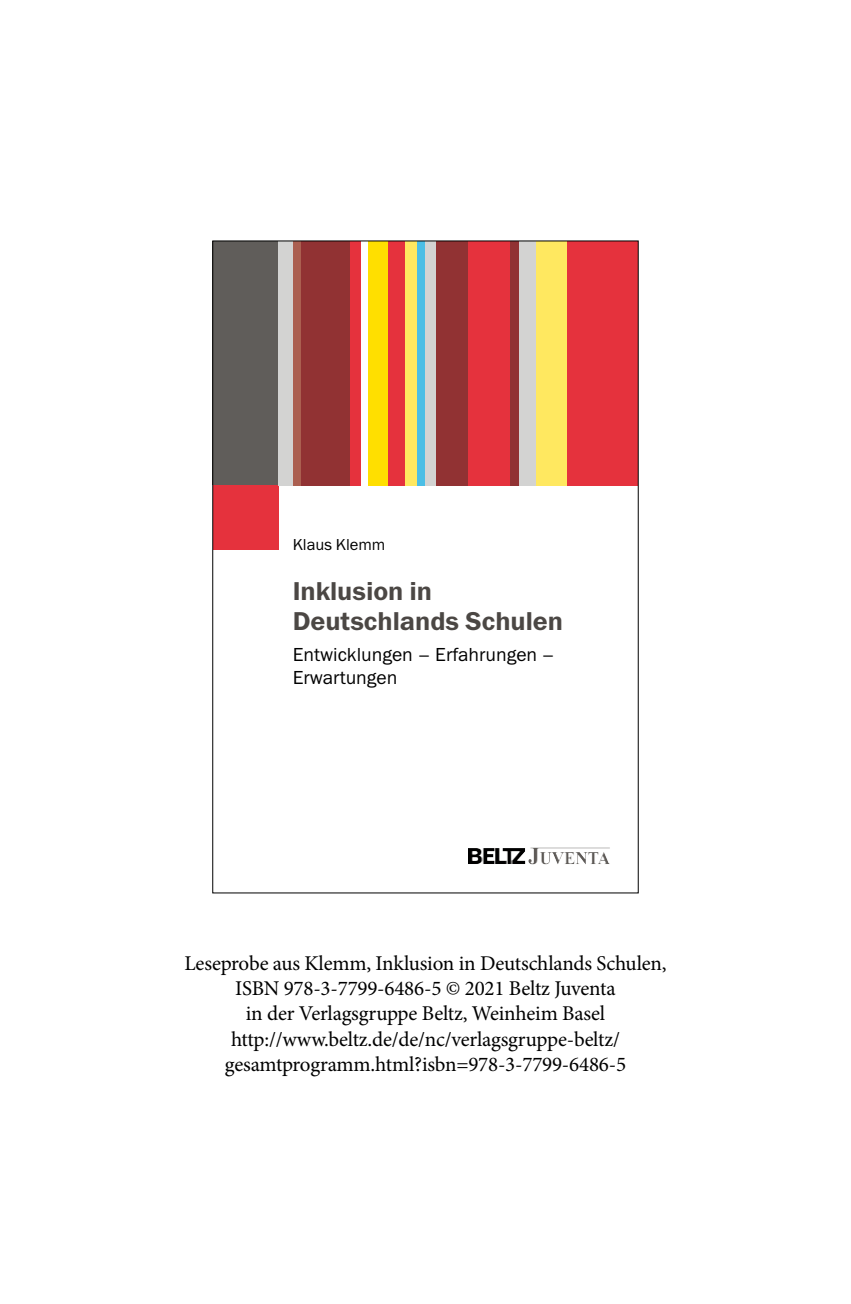
<style>
.page{position:relative;width:851px;height:1304px;background:#fff}
.page>*{position:absolute;margin:0;border:0;box-sizing:border-box;transform-origin:0 0}
.t1{font:26px/30px "Franklin Gothic Demi ITC";color:#4b4744}
.B_Ueberschrift_4{font:21px/25.2px "Minion Pro";letter-spacing:-.01em;color:#000;text-align:center}
.t2{font:19px/22.4px "Franklin Gothic Book ITC";color:#000}
.t3{font:16px "Franklin Gothic Book ITC";color:#000}
</style>
<div class="page">
<img style="left:468px;top:848px;width:142px;height:17px">
<div style="left:213px;top:485px;width:65px;height:65px;background:#e5323d"></div>
<div style="left:213px;top:241px;width:65px;height:244px;background:#605d5a"></div>
<div style="left:566px;top:241px;width:72px;height:244px;background:#e5323d"></div>
<div style="left:535px;top:241px;width:31px;height:244px;background:#ffe860"></div>
<div style="left:518px;top:241px;width:17px;height:244px;background:#d3d3d2"></div>
<div style="left:509px;top:241px;width:9px;height:244px;background:#913233"></div>
<div style="left:467px;top:241px;width:42px;height:244px;background:#e5323d"></div>
<div style="left:436px;top:241px;width:31px;height:244px;background:#913233"></div>
<div style="left:424px;top:241px;width:12px;height:244px;background:#d3d3d2"></div>
<div style="left:416px;top:241px;width:8px;height:244px;background:#4bbee5"></div>
<div style="left:387px;top:241px;width:18px;height:244px;background:#e5323d"></div>
<div style="left:349px;top:241px;width:12px;height:244px;background:#e5323d"></div>
<div style="left:368px;top:241px;width:19px;height:244px;background:#ffdf00"></div>
<div style="left:301px;top:241px;width:48px;height:244px;background:#913233"></div>
<div style="left:292px;top:241px;width:9px;height:244px;background:#ab5f50"></div>
<div style="left:278px;top:241px;width:14px;height:244px;background:#d3d3d2"></div>
<div style="left:405px;top:241px;width:11px;height:244px;background:#ffe860"></div>
<p class="t3" style="left:292px;top:534px;width:94px">Klaus Klemm</p>
<p class="t1" style="left:292px;top:577px;width:272px">Inklusion in<br>Deutschlands Schulen</p>
<p class="t2" style="left:292px;top:643px;width:264px">Entwicklungen – Erfahrungen –<br>Erwartungen</p>
<p class="B_Ueberschrift_4" style="left:184px;top:951px;width:483px">Leseprobe aus Klemm, Inklusion in Deutschlands Schulen, ISBN 978-3-7799-6486-5 © 2021 Beltz Juventa<br>in der Verlagsgruppe Beltz, Weinheim Basel http://www.beltz.de/de/nc/verlagsgruppe-beltz/ gesamtprogramm.html?isbn=978-3-7799-6486-5</p>
</div>
